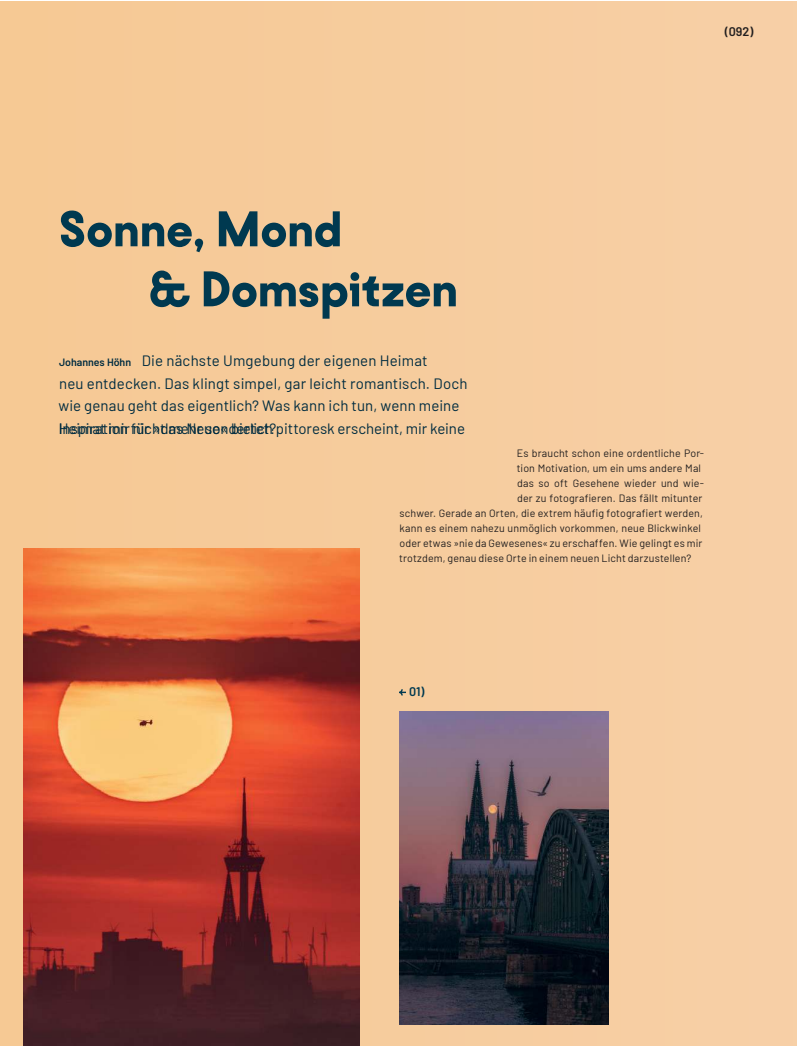
<style>
.page{position:relative;width:798px;height:1046px;background:#fff}
.page>*{position:absolute;margin:0;border:0;box-sizing:border-box;transform-origin:0 0}
.t1{font:900 53.75px/60px "Kobe 1.1";letter-spacing:-.02em;color:#003950}
.t2{font:15px/22.5px "Barlow";letter-spacing:.005em;color:#002c40}
.t3{font:600 12.5px "Barlow";color:#221f1f}
.t4{font:600 12.5px "Barlow";color:#003950}
.t5{font:10.62px "Barlow";letter-spacing:.015em;color:#221f1f}
.s1{font-weight:600;font-size:10.62px}
</style>
<div class="page">
<img style="left:0;top:1px;width:796px;height:1044px">
<img style="left:399px;top:711px;width:209px;height:313px">
<img style="left:23px;top:548px;width:336px;height:497px">
<svg style="left:399px;top:689px;width:7px;height:6px"></svg>
<p class="t3" style="left:724px;top:27px;width:30px">(092)</p>
<h1 class="t1" style="left:148px;top:203px;width:311px;text-indent:-90px">Sonne, Mond<br>&amp; Domspitzen</h1>
<p class="t2" style="left:58px;top:351px;width:410px"><span class="s1">Johannes Höhn</span> Die nächste Umgebung der eigenen Heimat<br>neu entdecken. Das klingt simpel, gar leicht romantisch. Doch wie genau geht das eigentlich? Was kann ich tun, wenn meine Heimat mir nicht mehr sonderlich pittoresk erscheint, mir keine</p>
<h2 class="t2" style="left:59px;top:418px;width:219px">Inspiration für »das Neue« bietet?</h2>
<p class="t5" style="left:516px;top:448px;width:188px">Es braucht schon eine ordentliche Por-</p>
<p class="t5" style="left:516px;top:463px;width:186px">tion Motivation, um ein ums andere Mal</p>
<p class="t5" style="left:517px;top:478px;width:188px">das so oft Gesehene wieder und wie-</p>
<p class="t5" style="left:517px;top:490px;width:187px">der zu fotografieren. Das fällt mitunter</p>
<p class="t5" style="left:399px;top:505px;width:305px">schwer. Gerade an Orten, die extrem häufig fotografiert werden,</p>
<p class="t5" style="left:399px;top:523px;width:303px">kann es einem nahezu unmöglich vorkommen, neue Blickwinkel</p>
<p class="t5" style="left:399px;top:538px;width:304px">oder etwas »nie da Gewesenes« zu erschaffen. Wie gelingt es mir</p>
<p class="t5" style="left:399px;top:553px;width:293px">trotzdem, genau diese Orte in einem neuen Licht darzustellen?</p>
<p class="t4" style="left:409px;top:686px;width:17px">01)</p>
</div>
